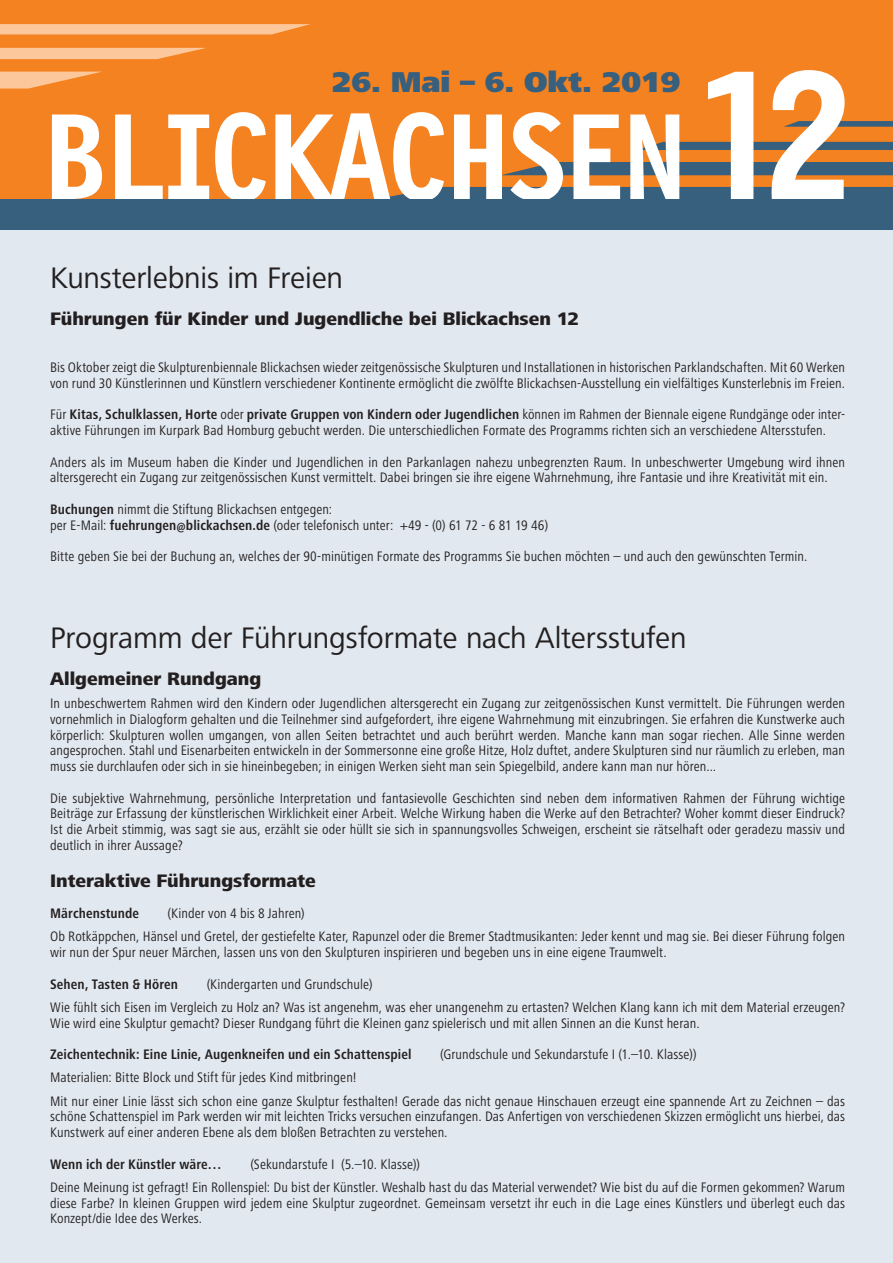
<style>
.page{position:relative;width:893px;height:1263px;background:#e1e8ef}
.page>*{position:absolute;margin:0;border:0;box-sizing:border-box;transform-origin:0 0}
.t1{font:30.75px "Frutiger Next LT";letter-spacing:-.01em;color:#231f20}
.t2{font:900 29.7px "Frutiger Next LT";color:#375f7e}
.t3{font:800 18.75px "Frutiger Next LT";color:#231f20}
.t4{font:condensed 14.25px/15.8px "Frutiger Next LT";letter-spacing:.005em;color:#231f20}
.t5{font:700 condensed 14.25px "Frutiger Next LT";letter-spacing:.005em;color:#231f20}
.s1{font-weight:700}
</style>
<div class="page">
<div style="left:0;top:0;width:893px;height:199px;background:#f58220"></div>
<svg style="left:52px;top:115px;width:50px;height:84px"></svg>
<svg style="left:115px;top:115px;width:94px;height:84px"></svg>
<svg style="left:215px;top:112px;width:51px;height:87px"></svg>
<svg style="left:275px;top:70px;width:618px;height:129px"></svg>
<svg style="left:0;top:24px;width:310px;height:10px;background:#fbc392"></svg>
<svg style="left:0;top:72px;width:100px;height:17px"></svg>
<svg style="left:0;top:48px;width:205px;height:11px;background:#fbc08d"></svg>
<div style="left:0;top:199px;width:893px;height:31px;background:#375f7e"></div>
<h2 class="t2" style="left:332px;top:65px;width:350px">26. Mai – 6. Okt. 2019</h2>
<h1 class="t1" style="left:50px;top:261px;width:294px">Kunsterlebnis im Freien</h1>
<h3 class="t3" style="left:50px;top:308px;width:530px">Führungen für Kinder und Jugendliche bei Blickachsen 12</h3>
<p class="t4" style="left:50px;top:359px;width:796px">Bis Oktober zeigt die Skulpturenbiennale Blickachsen wieder zeitgenössische Skulpturen und Installationen in historischen Parklandschaften. Mit 60 Werken von rund 30 Künstlerinnen und Künstlern verschiedener Kontinente ermöglicht die zwölfte Blickachsen-Ausstellung ein vielfältiges Kunsterlebnis im Freien.</p>
<p class="t4" style="left:50px;top:407px;width:796px">Für <span class="s1">Kitas, Schulklassen, Horte</span> oder <span class="s1">private Gruppen von Kindern oder Jugendlichen</span> können im Rahmen der Biennale eigene Rundgänge oder inter&shy;aktive Führungen im Kurpark Bad Homburg gebucht werden. Die unterschiedlichen Formate des Programms richten sich an verschiedene Altersstufen.</p>
<p class="t4" style="left:50px;top:454px;width:796px">Anders als im Museum haben die Kinder und Jugendlichen in den Parkanlagen nahezu unbegrenzten Raum. In unbeschwerter Umgebung wird ihnen altersgerecht ein Zugang zur zeitgenössischen Kunst vermittelt. Dabei bringen sie ihre eigene Wahrnehmung, ihre Fantasie und ihre Kreativität mit ein.</p>
<p class="t4" style="left:50px;top:501px;width:500px"><span class="s1">Buchungen</span> nimmt die Stiftung Blickachsen entgegen:<br>per E-Mail: <span class="s1">fuehrungen@blickachsen.de</span> (oder telefonisch unter: +49 - (0) 61 72 - 6 81 19 46)</p>
<p class="t4" style="left:50px;top:548px;width:759px">Bitte geben Sie bei der Buchung an, welches der 90-minütigen Formate des Programms Sie buchen möchten – und auch den gewünschten Termin.</p>
<h1 class="t1" style="left:50px;top:621px;width:638px">Programm der Führungsformate nach Altersstufen</h1>
<h3 class="t3" style="left:50px;top:668px;width:213px">Allgemeiner Rundgang</h3>
<p class="t4" style="left:50px;top:695px;width:796px;text-align:justify">In unbeschwertem Rahmen wird den Kindern oder Jugendlichen altersgerecht ein Zugang zur zeitgenössischen Kunst vermittelt. Die Führungen werden vornehmlich in Dialogform gehalten und die Teilnehmer sind aufgefordert, ihre eigene Wahrnehmung mit einzubringen. Sie erfahren die Kunstwerke auch körperlich: Skulpturen wollen umgangen, von allen Seiten betrachtet und auch berührt werden. Manche kann man sogar riechen. Alle Sinne werden angesprochen. Stahl und Eisenarbeiten entwickeln in der Sommersonne eine große Hitze, Holz duftet, andere Skulpturen sind nur räumlich zu erleben, man muss sie durchlaufen oder sich in sie hineinbegeben; in einigen Werken sieht man sein Spiegelbild, andere kann man nur hören...</p>
<p class="t4" style="left:50px;top:790px;width:796px;text-align:justify">Die subjektive Wahrnehmung, persönliche Interpretation und fantasievolle Geschichten sind neben dem informativen Rahmen der Führung wichtige Beiträge zur Erfassung der künstlerischen Wirklichkeit einer Arbeit. Welche Wirkung haben die Werke auf den Betrachter? Woher kommt dieser Eindruck?<br>Ist die Arbeit stimmig, was sagt sie aus, erzählt sie oder hüllt sie sich in spannungsvolles Schweigen, erscheint sie rätselhaft oder geradezu massiv und deutlich in ihrer Aussage?</p>
<h3 class="t3" style="left:50px;top:870px;width:267px">Interaktive Führungsformate</h3>
<p class="t5" style="left:50px;top:905px;width:90px">Märchenstunde</p>
<p class="t4" style="left:50px;top:902px;width:796px;line-height:23.2px;text-indent:118px">(Kinder von 4 bis 8 Jahren)<br>Ob Rotkäppchen, Hänsel und Gretel, der gestiefelte Kater, Rapunzel oder die Bremer Stadtmusikanten: Jeder kennt und mag sie. Bei dieser Führung folgen</p>
<p class="t4" style="left:50px;top:944px;width:618px">wir nun der Spur neuer Märchen, lassen uns von den Skulpturen inspirieren und begeben uns in eine eigene Traumwelt.</p>
<p class="t5" style="left:50px;top:976px;width:130px">Sehen, Tasten &amp; Hören</p>
<p class="t4" style="left:50px;top:972px;width:796px;line-height:23.2px;text-indent:157px">(Kindergarten und Grundschule)<br>Wie fühlt sich Eisen im Vergleich zu Holz an? Was ist angenehm, was eher unangenehm zu ertasten? Welchen Klang kann ich mit dem Material erzeugen?</p>
<p class="t4" style="left:50px;top:1015px;width:651px">Wie wird eine Skulptur gemacht? Dieser Rundgang führt die Kleinen ganz spielerisch und mit allen Sinnen an die Kunst heran.</p>
<p class="t5" style="left:50px;top:1046px;width:363px">Zeichentechnik: Eine Linie, Augenkneifen und ein Schattenspiel</p>
<p class="t4" style="left:440px;top:1046px;width:258px">(Grundschule und Sekundarstufe I (1.–10. Klasse))</p>
<p class="t4" style="left:50px;top:1066px;width:796px;line-height:23.2px">Materialien: Bitte Block und Stift für jedes Kind mitbringen!<br>Mit nur einer Linie lässt sich schon eine ganze Skulptur festhalten! Gerade das nicht genaue Hinschauen erzeugt eine spannende Art zu Zeichnen – das</p>
<p class="t4" style="left:50px;top:1109px;width:796px">schöne Schattenspiel im Park werden wir mit leichten Tricks versuchen einzufangen. Das Anfertigen von verschiedenen Skizzen ermöglicht uns hierbei, das<br>Kunstwerk auf einer anderen Ebene als dem bloßen Betrachten zu verstehen.</p>
<p class="t5" style="left:50px;top:1156px;width:173px">Wenn ich der Künstler wäre…</p>
<p class="t4" style="left:50px;top:1152px;width:796px;line-height:23.2px;text-indent:200px">(Sekundarstufe I (5.–10. Klasse))<br>Deine Meinung ist gefragt! Ein Rollenspiel: Du bist der Künstler. Weshalb hast du das Material verwendet? Wie bist du auf die Formen gekommen? Warum</p>
<p class="t4" style="left:50px;top:1195px;width:796px">diese Farbe? In kleinen Gruppen wird jedem eine Skulptur zugeordnet. Gemeinsam versetzt ihr euch in die Lage eines Künstlers und überlegt euch das<br>Konzept/die Idee des Werkes.</p>
</div>
